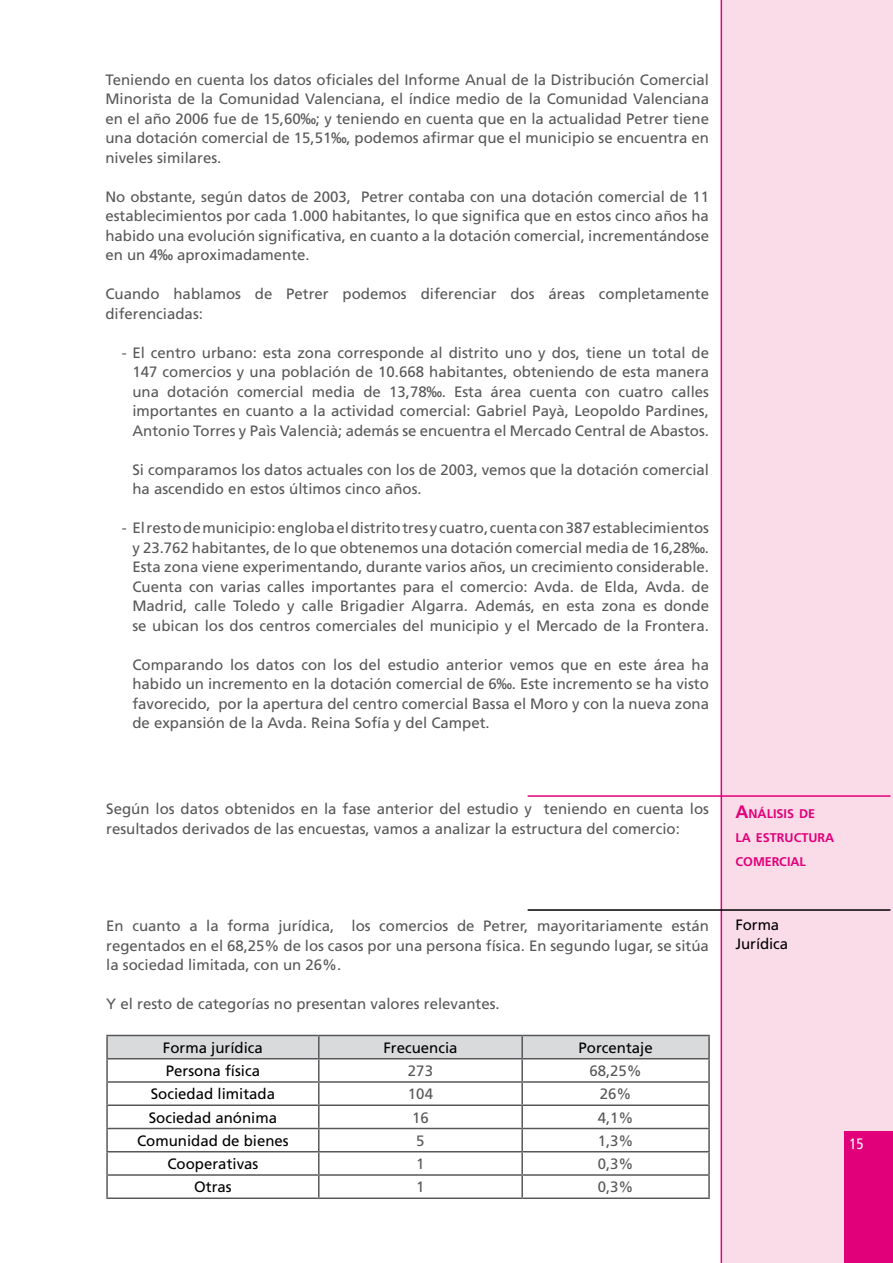
<style>
.page{position:relative;width:893px;height:1263px;background:#fff}
.page>*{position:absolute;margin:0;border:0;box-sizing:border-box;transform-origin:0 0}
.t1{font:15px/19.5px "Frutiger LT Std";color:#58585a;text-align:justify}
.t2{font:15px/19.5px "Frutiger LT Std";color:#000}
.t3{font:condensed 15px "Frutiger";color:#fff}
.t4{font:700 12.6px/24px "Frutiger LT Std";color:#e2007a}
.s1{font-size:18px}
</style>
<div class="page">
<div style="left:721px;top:0;width:172px;height:1263px;background:#fadce9"></div>
<div style="left:845px;top:1131px;width:48px;height:132px;background:#e2007a"></div>
<hr style="left:721px;top:0;width:1px;height:1263px;background:#e2007a">
<hr style="left:528px;top:795px;width:362px;height:2px;background:#e2007a">
<div style="left:108px;top:1036px;width:600px;height:22px;background:#d9dadb"></div>
<hr style="left:106px;top:1035px;width:213px;height:1px;background:#58585a">
<hr style="left:106px;top:1036px;width:2px;height:22px;background:#58585a">
<hr style="left:319px;top:1035px;width:203px;height:1px;background:#58585a">
<hr style="left:318px;top:1036px;width:2px;height:22px;background:#58585a">
<hr style="left:522px;top:1035px;width:188px;height:1px;background:#58585a">
<hr style="left:521px;top:1036px;width:2px;height:22px;background:#58585a">
<hr style="left:708px;top:1036px;width:2px;height:22px;background:#58585a">
<hr style="left:106px;top:1058px;width:213px;height:1px;background:#58585a">
<hr style="left:106px;top:1059px;width:2px;height:22px;background:#58585a">
<hr style="left:319px;top:1058px;width:203px;height:1px;background:#58585a">
<hr style="left:318px;top:1059px;width:2px;height:22px;background:#58585a">
<hr style="left:522px;top:1058px;width:188px;height:1px;background:#58585a">
<hr style="left:521px;top:1059px;width:2px;height:22px;background:#58585a">
<hr style="left:708px;top:1059px;width:2px;height:22px;background:#58585a">
<hr style="left:106px;top:1081px;width:213px;height:2px;background:#58585a">
<hr style="left:106px;top:1083px;width:2px;height:21px;background:#58585a">
<hr style="left:319px;top:1081px;width:203px;height:2px;background:#58585a">
<hr style="left:318px;top:1083px;width:2px;height:21px;background:#58585a">
<hr style="left:522px;top:1081px;width:188px;height:2px;background:#58585a">
<hr style="left:521px;top:1083px;width:2px;height:21px;background:#58585a">
<hr style="left:708px;top:1083px;width:2px;height:21px;background:#58585a">
<hr style="left:106px;top:1104px;width:213px;height:2px;background:#58585a">
<hr style="left:106px;top:1106px;width:2px;height:22px;background:#58585a">
<hr style="left:319px;top:1104px;width:203px;height:2px;background:#58585a">
<hr style="left:318px;top:1106px;width:2px;height:22px;background:#58585a">
<hr style="left:522px;top:1104px;width:188px;height:2px;background:#58585a">
<hr style="left:521px;top:1106px;width:2px;height:22px;background:#58585a">
<hr style="left:708px;top:1106px;width:2px;height:22px;background:#58585a">
<hr style="left:106px;top:1128px;width:213px;height:1px;background:#58585a">
<hr style="left:106px;top:1129px;width:2px;height:22px;background:#58585a">
<hr style="left:319px;top:1128px;width:203px;height:1px;background:#58585a">
<hr style="left:318px;top:1129px;width:2px;height:22px;background:#58585a">
<hr style="left:522px;top:1128px;width:188px;height:1px;background:#58585a">
<hr style="left:521px;top:1129px;width:2px;height:22px;background:#58585a">
<hr style="left:708px;top:1129px;width:2px;height:22px;background:#58585a">
<hr style="left:106px;top:1151px;width:213px;height:1px;background:#58585a">
<hr style="left:106px;top:1152px;width:2px;height:22px;background:#58585a">
<hr style="left:319px;top:1151px;width:203px;height:1px;background:#58585a">
<hr style="left:318px;top:1152px;width:2px;height:22px;background:#58585a">
<hr style="left:522px;top:1151px;width:188px;height:1px;background:#58585a">
<hr style="left:521px;top:1152px;width:2px;height:22px;background:#58585a">
<hr style="left:708px;top:1152px;width:2px;height:22px;background:#58585a">
<hr style="left:106px;top:1174px;width:213px;height:2px;background:#58585a">
<hr style="left:106px;top:1176px;width:2px;height:21px;background:#58585a">
<hr style="left:319px;top:1174px;width:203px;height:2px;background:#58585a">
<hr style="left:318px;top:1176px;width:2px;height:21px;background:#58585a">
<hr style="left:522px;top:1174px;width:188px;height:2px;background:#58585a">
<hr style="left:521px;top:1176px;width:2px;height:21px;background:#58585a">
<hr style="left:708px;top:1176px;width:2px;height:21px;background:#58585a">
<hr style="left:106px;top:1197px;width:213px;height:2px;background:#58585a">
<hr style="left:319px;top:1197px;width:203px;height:2px;background:#58585a">
<hr style="left:522px;top:1197px;width:188px;height:2px;background:#58585a">
<hr style="left:528px;top:909px;width:362px;height:2px;background:#000">
<p class="t1" style="left:105px;top:70px;width:605px">Teniendo en cuenta los datos oficiales del Informe Anual de la Distribución Comercial Minorista de la Comunidad Valenciana, el índice medio de la Comunidad Valenciana en el año 2006 fue de 15,60‰; y teniendo en cuenta que en la actualidad Petrer tiene una dotación comercial de 15,51‰, podemos afirmar que el municipio se encuentra en niveles similares.</p>
<p class="t1" style="left:105px;top:187px;width:605px">No obstante, según datos de 2003, Petrer contaba con una dotación comercial de 11 establecimientos por cada 1.000 habitantes, lo que significa que en estos cinco años ha habido una evolución significativa, en cuanto a la dotación comercial, incrementándose en un 4‰ aproximadamente.</p>
<p class="t1" style="left:105px;top:284px;width:605px">Cuando hablamos de Petrer podemos diferenciar dos áreas completamente diferenciadas:</p>
<p class="t1" style="left:132px;top:343px;width:578px;text-indent:-10px">- El centro urbano: esta zona corresponde al distrito uno y dos, tiene un total de 147 comercios y una población de 10.668 habitantes, obteniendo de esta manera una dotación comercial media de 13,78‰. Esta área cuenta con cuatro calles importantes en cuanto a la actividad comercial: Gabriel Payà, Leopoldo Pardines, Antonio Torres y Paìs Valencià; además se encuentra el Mercado Central de Abastos.</p>
<p class="t1" style="left:132px;top:460px;width:578px">Si comparamos los datos actuales con los de 2003, vemos que la dotación comercial ha ascendido en estos últimos cinco años.</p>
<p class="t1" style="left:132px;top:518px;width:578px;text-indent:-10px">- El resto de municipio: engloba el distrito tres y cuatro, cuenta con 387 establecimientos y 23.762 habitantes, de lo que obtenemos una dotación comercial media de 16,28‰.<br>Esta zona viene experimentando, durante varios años, un crecimiento considerable.<br>Cuenta con varias calles importantes para el comercio: Avda. de Elda, Avda. de Madrid, calle Toledo y calle Brigadier Algarra. Además, en esta zona es donde se ubican los dos centros comerciales del municipio y el Mercado de la Frontera.</p>
<p class="t1" style="left:132px;top:655px;width:578px">Comparando los datos con los del estudio anterior vemos que en este área ha habido un incremento en la dotación comercial de 6‰. Este incremento se ha visto favorecido, por la apertura del centro comercial Bassa el Moro y con la nueva zona de expansión de la Avda. Reina Sofía y del Campet.</p>
<p class="t1" style="left:106px;top:799px;width:604px">Según los datos obtenidos en la fase anterior del estudio y teniendo en cuenta los resultados derivados de las encuestas, vamos a analizar la estructura del comercio:</p>
<p class="t1" style="left:106px;top:916px;width:604px">En cuanto a la forma jurídica, los comercios de Petrer, mayoritariamente están regentados en el 68,25% de los casos por una persona física. En segundo lugar, se sitúa la sociedad limitada, con un 26%.</p>
<p class="t1" style="left:106px;top:994px;width:395px">Y el resto de categorías no presentan valores relevantes.</p>
<p class="t2" style="left:163px;top:1038px;width:102px">Forma jurídica</p>
<p class="t2" style="left:383px;top:1038px;width:76px">Frecuencia</p>
<p class="t2" style="left:578px;top:1038px;width:76px">Porcentaje</p>
<p class="t2" style="left:166px;top:1061px;width:96px">Persona física</p>
<p class="t1" style="left:408px;top:1061px;width:27px">273</p>
<p class="t1" style="left:589px;top:1061px;width:54px">68,25%</p>
<p class="t2" style="left:151px;top:1084px;width:126px">Sociedad limitada</p>
<p class="t1" style="left:408px;top:1084px;width:27px">104</p>
<p class="t1" style="left:600px;top:1084px;width:33px">26%</p>
<p class="t2" style="left:149px;top:1107px;width:130px">Sociedad anónima</p>
<p class="t1" style="left:412px;top:1107px;width:18px">16</p>
<p class="t1" style="left:598px;top:1107px;width:37px">4,1%</p>
<p class="t2" style="left:137px;top:1131px;width:153px">Comunidad de bienes</p>
<p class="t1" style="left:416px;top:1131px;width:10px">5</p>
<p class="t1" style="left:598px;top:1131px;width:37px">1,3%</p>
<p class="t2" style="left:167px;top:1154px;width:92px">Cooperativas</p>
<p class="t1" style="left:416px;top:1154px;width:10px">1</p>
<p class="t1" style="left:598px;top:1154px;width:37px">0,3%</p>
<p class="t2" style="left:194px;top:1177px;width:39px">Otras</p>
<p class="t1" style="left:416px;top:1177px;width:10px">1</p>
<p class="t1" style="left:598px;top:1177px;width:37px">0,3%</p>
<p class="t4" style="left:735px;top:801px;width:38px"><span class="s1">A</span>NÁLISIS</p>
<p class="t4" style="left:799px;top:801px;width:9px">DE</p>
<p class="t4" style="left:735px;top:825px;width:30px">LA ESTRUCTURA<br>COMERCIAL</p>
<p class="t2" style="left:735px;top:915px;width:54px">Forma<br>Jurídica</p>
<p class="t3" style="left:849px;top:1135px;width:14px">15</p>
</div>
